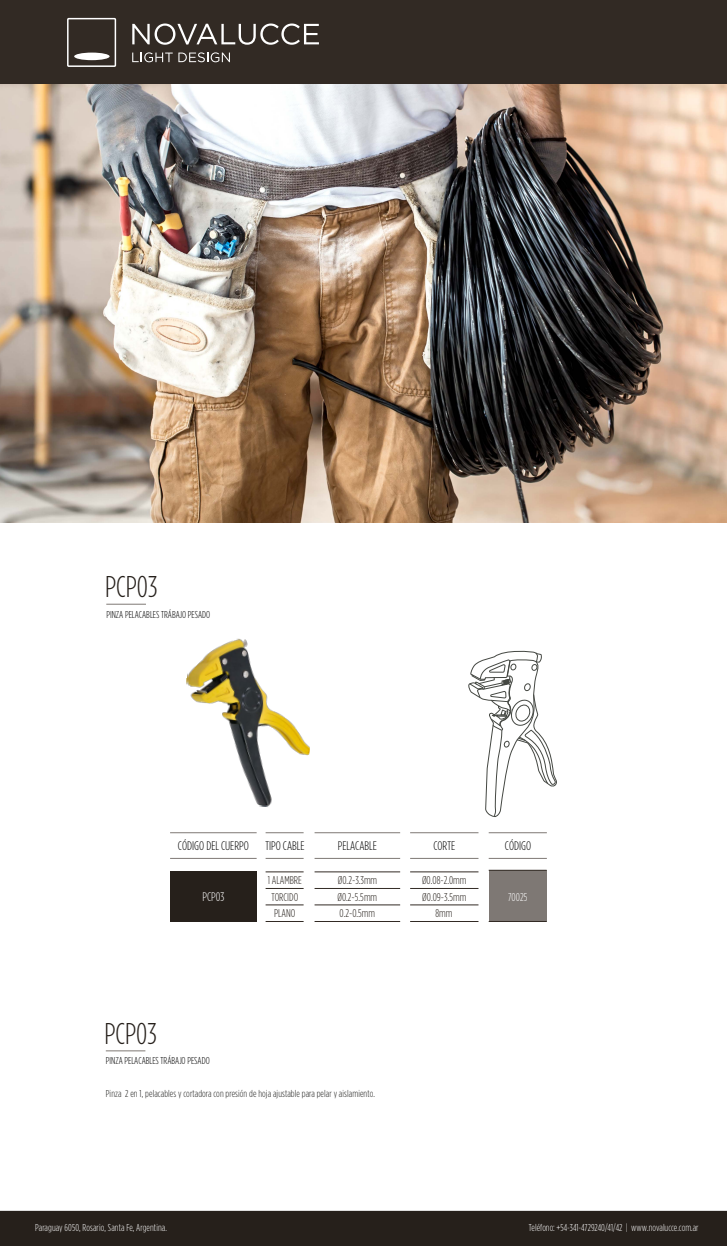
<style>
.page{position:relative;width:727px;height:1246px;background:#fff}
.page>*{position:absolute;margin:0;border:0;box-sizing:border-box;transform-origin:0 0}
.t1{font:300 condensed 30px "Gotham HTF";color:#26201b}
.t2{font:300 condensed 12.5px "Gotham HTF";color:#000}
.t3{font:300 condensed 12.5px "Gotham HTF";color:#fff}
.t4{font:300 condensed 11.25px "Gotham HTF";color:#26201b}
.t5{font:300 condensed 11.25px "Gotham HTF";color:#fff}
.t6{font:300 condensed 10px "Gotham HTF";color:#fff}
.t7{font:300 condensed 10px "Gotham HTF";letter-spacing:.01em;color:#1d1d1b}
.t8{font:300 condensed 10px "Gotham HTF";color:#000}
</style>
<div class="page">
<div style="left:488px;top:870px;width:58px;height:51px;background:#7e7874"></div>
<hr style="left:314px;top:858px;width:86px;height:1px;background:#7e7874">
<hr style="left:314px;top:832px;width:86px;height:1px;background:#7e7874">
<hr style="left:314px;top:872px;width:86px;height:1px;background:#322a24">
<hr style="left:170px;top:858px;width:86px;height:1px;background:#7e7874">
<hr style="left:170px;top:832px;width:86px;height:1px;background:#7e7874">
<div style="left:170px;top:871px;width:86px;height:50px;background:#26201b"></div>
<hr style="left:488px;top:858px;width:58px;height:1px;background:#7e7874">
<hr style="left:488px;top:870px;width:58px;height:1px;background:#322a24">
<hr style="left:488px;top:921px;width:58px;height:1px;background:#322a24">
<hr style="left:106px;top:604px;width:40px;height:1px;background:#7e7874">
<hr style="left:106px;top:1050px;width:39px;height:1px;background:#7e7874">
<hr style="left:314px;top:888px;width:86px;height:1px;background:#322a24">
<hr style="left:265px;top:858px;width:38px;height:1px;background:#7e7874">
<hr style="left:265px;top:832px;width:38px;height:1px;background:#7e7874">
<hr style="left:265px;top:872px;width:38px;height:1px;background:#322a24">
<hr style="left:265px;top:888px;width:38px;height:1px;background:#322a24">
<hr style="left:410px;top:858px;width:68px;height:1px;background:#7e7874">
<hr style="left:410px;top:832px;width:68px;height:1px;background:#7e7874">
<hr style="left:410px;top:872px;width:68px;height:1px;background:#322a24">
<hr style="left:410px;top:888px;width:68px;height:1px;background:#322a24">
<hr style="left:314px;top:905px;width:86px;height:1px;background:#322a24">
<hr style="left:265px;top:905px;width:38px;height:1px;background:#322a24">
<hr style="left:410px;top:905px;width:68px;height:1px;background:#322a24">
<hr style="left:314px;top:921px;width:86px;height:1px;background:#322a24">
<hr style="left:265px;top:921px;width:38px;height:1px;background:#322a24">
<hr style="left:410px;top:921px;width:68px;height:1px;background:#322a24">
<div style="left:0;top:0;width:726px;height:85px;background:#322a24"></div>
<div style="left:67px;top:18px;width:49px;height:49px;border:2px solid #fff"></div>
<div style="left:74px;top:53px;width:36px;height:7px;background:#fff;border-radius:50%"></div>
<svg style="left:132px;top:24px;width:187px;height:21px"></svg>
<svg style="left:132px;top:52px;width:98px;height:10px"></svg>
<div style="left:0;top:1211px;width:726px;height:35px;background:#26201b"></div>
<img style="left:0;top:85px;width:726px;height:437px">
<img style="left:186px;top:638px;width:124px;height:169px">
<svg style="left:468px;top:650px;width:89px;height:184px"></svg>
<h1 class="t1" style="left:105px;top:571px;width:54px">PCP03</h1>
<p class="t8" style="left:106px;top:609px;width:105px">PINZA PELACABLES TRÁBAJO PESADO</p>
<p class="t2" style="left:178px;top:839px;width:72px">CÓDIGO DEL CUERPO</p>
<p class="t2" style="left:265px;top:839px;width:41px">TIPO CABLE</p>
<p class="t2" style="left:338px;top:839px;width:40px">PELACABLE</p>
<p class="t2" style="left:433px;top:839px;width:23px">CORTE</p>
<p class="t2" style="left:505px;top:839px;width:28px">CÓDIGO</p>
<p class="t4" style="left:268px;top:874px;width:36px">1 ALAMBRE</p>
<p class="t4" style="left:338px;top:874px;width:41px">Ø0.2~3.3mm</p>
<p class="t4" style="left:422px;top:874px;width:46px">Ø0.08~2.0mm</p>
<p class="t3" style="left:202px;top:889px;width:23px">PCP03</p>
<p class="t4" style="left:271px;top:891px;width:28px">TORCIDO</p>
<p class="t4" style="left:337px;top:891px;width:41px">Ø0.2~5.5mm</p>
<p class="t4" style="left:422px;top:891px;width:46px">Ø0.09~3.5mm</p>
<p class="t4" style="left:274px;top:907px;width:23px">PLANO</p>
<p class="t4" style="left:339px;top:907px;width:37px">0.2~0.5mm</p>
<p class="t4" style="left:435px;top:907px;width:18px">8mm</p>
<p class="t5" style="left:508px;top:890px;width:21px">70025</p>
<h1 class="t1" style="left:104px;top:1017px;width:54px">PCP03</h1>
<p class="t8" style="left:106px;top:1056px;width:105px">PINZA PELACABLES TRÁBAJO PESADO</p>
<p class="t7" style="left:106px;top:1088px;width:270px">Pinza 2 en 1, pelacables y cortadora con presión de hoja ajustable para pelar y aislamiento.</p>
<p class="t6" style="left:35px;top:1222px;width:133px">Paraguay 6050, Rosario, Santa Fe, Argentina.</p>
<p class="t6" style="left:528px;top:1222px;width:171px">Teléfono: +54-341-4729240/41/42 | www.novalucce.com.ar</p>
</div>
